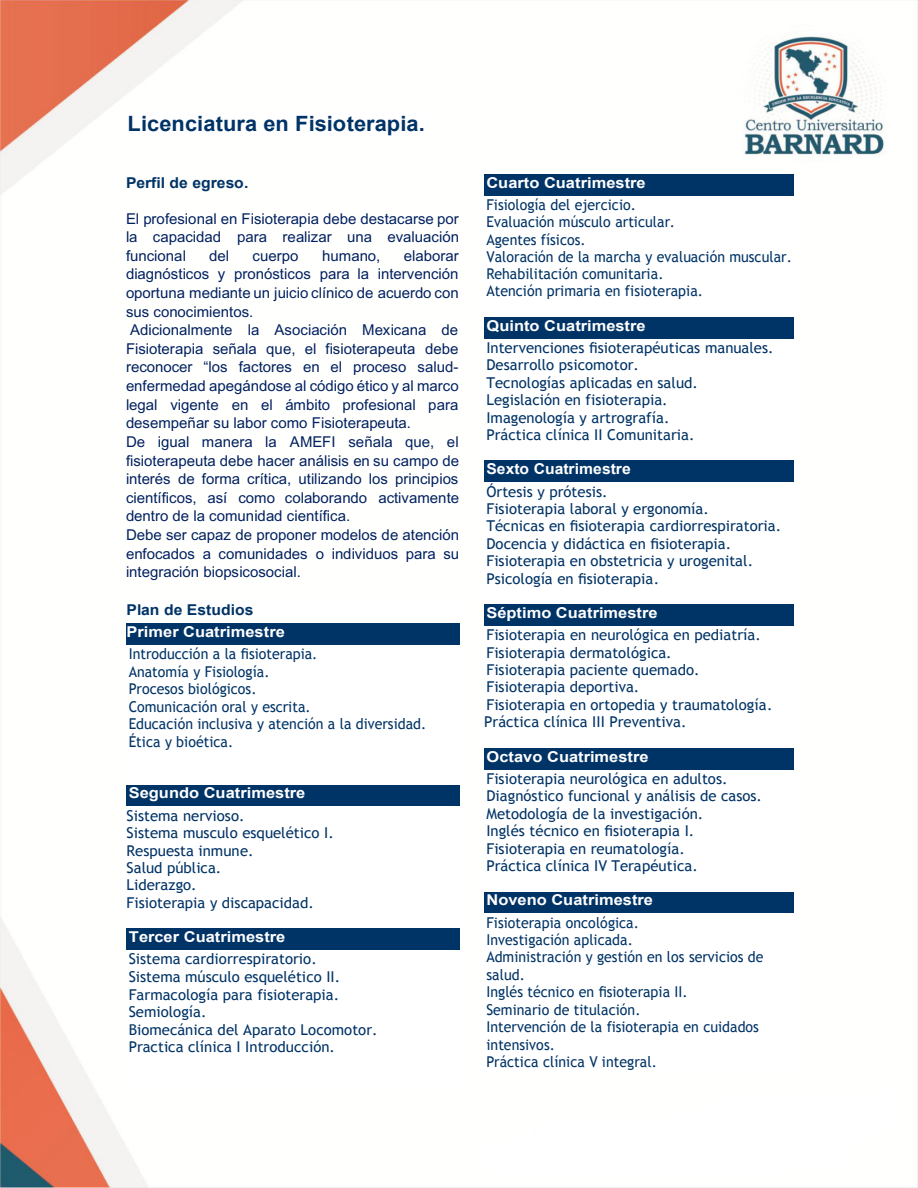
<style>
.page{position:relative;width:918px;height:1188px;background:#fff}
.page>*{position:absolute;margin:0;border:0;box-sizing:border-box;transform-origin:0 0}
.t1{font:700 21px "Arial";letter-spacing:.005em;color:#036;scale:1.04 1}
.t2{font:15px/17.4px "Trebuchet MS";color:#036}
.t3{font:15px/18.6px "Arial";color:#002060;text-align:justify}
.t4{font:15px/17.4px "Trebuchet MS";color:#036;scale:.95 1}
.t5{font:700 15px "Arial";color:#fff;scale:1.1 1}
.t6{font:700 15px "Arial";color:#036;scale:1.05 1}
.t7{font:700 15px "Arial";color:#fff;scale:1.05 1}
</style>
<div class="page">
<img style="left:0;top:0;width:918px;height:1188px">
<div style="left:128px;top:111px;width:298px;height:25px;background:#fff"></div>
<div style="left:484px;top:174px;width:310px;height:22px;background:#036"></div>
<div style="left:484px;top:196px;width:310px;height:18px;background:#fff"></div>
<div style="left:484px;top:214px;width:310px;height:17px;background:#fff"></div>
<div style="left:484px;top:231px;width:310px;height:17px;background:#fff"></div>
<div style="left:484px;top:248px;width:310px;height:17px;background:#fff"></div>
<div style="left:484px;top:265px;width:310px;height:18px;background:#fff"></div>
<div style="left:484px;top:283px;width:310px;height:17px;background:#fff"></div>
<div style="left:484px;top:300px;width:310px;height:17px;background:#fff"></div>
<div style="left:484px;top:317px;width:310px;height:22px;background:#036"></div>
<div style="left:484px;top:339px;width:310px;height:17px;background:#fff"></div>
<div style="left:484px;top:356px;width:310px;height:18px;background:#fff"></div>
<div style="left:484px;top:374px;width:310px;height:17px;background:#fff"></div>
<div style="left:484px;top:391px;width:310px;height:17px;background:#fff"></div>
<div style="left:484px;top:408px;width:310px;height:18px;background:#fff"></div>
<div style="left:484px;top:426px;width:310px;height:17px;background:#fff"></div>
<div style="left:484px;top:443px;width:310px;height:18px;background:#fff"></div>
<div style="left:484px;top:461px;width:310px;height:22px;background:#036"></div>
<div style="left:484px;top:483px;width:310px;height:17px;background:#fff"></div>
<div style="left:484px;top:500px;width:310px;height:17px;background:#fff"></div>
<div style="left:484px;top:517px;width:310px;height:18px;background:#fff"></div>
<div style="left:484px;top:535px;width:310px;height:17px;background:#fff"></div>
<div style="left:484px;top:552px;width:310px;height:18px;background:#fff"></div>
<div style="left:484px;top:570px;width:310px;height:17px;background:#fff"></div>
<div style="left:484px;top:587px;width:310px;height:18px;background:#fff"></div>
<div style="left:484px;top:605px;width:310px;height:21px;background:#036"></div>
<div style="left:484px;top:626px;width:310px;height:18px;background:#fff"></div>
<div style="left:484px;top:644px;width:310px;height:17px;background:#fff"></div>
<div style="left:484px;top:661px;width:310px;height:18px;background:#fff"></div>
<div style="left:484px;top:679px;width:310px;height:17px;background:#fff"></div>
<div style="left:484px;top:696px;width:310px;height:17px;background:#fff"></div>
<div style="left:484px;top:713px;width:310px;height:18px;background:#fff"></div>
<div style="left:484px;top:731px;width:310px;height:17px;background:#fff"></div>
<div style="left:484px;top:748px;width:310px;height:22px;background:#036"></div>
<div style="left:484px;top:770px;width:310px;height:17px;background:#fff"></div>
<div style="left:484px;top:787px;width:310px;height:18px;background:#fff"></div>
<div style="left:484px;top:805px;width:310px;height:17px;background:#fff"></div>
<div style="left:484px;top:822px;width:310px;height:18px;background:#fff"></div>
<div style="left:484px;top:840px;width:310px;height:17px;background:#fff"></div>
<div style="left:484px;top:857px;width:310px;height:17px;background:#fff"></div>
<div style="left:484px;top:874px;width:310px;height:18px;background:#fff"></div>
<div style="left:484px;top:892px;width:310px;height:22px;background:#036"></div>
<div style="left:484px;top:914px;width:310px;height:17px;background:#fff"></div>
<div style="left:484px;top:931px;width:310px;height:17px;background:#fff"></div>
<div style="left:484px;top:948px;width:310px;height:18px;background:#fff"></div>
<div style="left:484px;top:966px;width:310px;height:17px;background:#fff"></div>
<div style="left:484px;top:983px;width:310px;height:18px;background:#fff"></div>
<div style="left:484px;top:1001px;width:310px;height:17px;background:#fff"></div>
<div style="left:484px;top:1018px;width:310px;height:18px;background:#fff"></div>
<div style="left:484px;top:1036px;width:310px;height:17px;background:#fff"></div>
<div style="left:484px;top:1053px;width:310px;height:17px;background:#fff"></div>
<div style="left:127px;top:601px;width:332px;height:23px;background:#fff"></div>
<div style="left:127px;top:624px;width:332px;height:22px;background:#036"></div>
<div style="left:127px;top:646px;width:332px;height:17px;background:#fff"></div>
<div style="left:127px;top:663px;width:332px;height:17px;background:#fff"></div>
<div style="left:127px;top:680px;width:332px;height:18px;background:#fff"></div>
<div style="left:127px;top:698px;width:332px;height:17px;background:#fff"></div>
<div style="left:127px;top:715px;width:332px;height:18px;background:#fff"></div>
<div style="left:127px;top:733px;width:332px;height:17px;background:#fff"></div>
<div style="left:127px;top:750px;width:332px;height:17px;background:#fff"></div>
<div style="left:127px;top:767px;width:332px;height:18px;background:#fff"></div>
<div style="left:127px;top:785px;width:332px;height:22px;background:#036"></div>
<div style="left:127px;top:807px;width:332px;height:17px;background:#fff"></div>
<div style="left:127px;top:824px;width:332px;height:17px;background:#fff"></div>
<div style="left:127px;top:841px;width:332px;height:18px;background:#fff"></div>
<div style="left:127px;top:859px;width:332px;height:17px;background:#fff"></div>
<div style="left:127px;top:876px;width:332px;height:18px;background:#fff"></div>
<div style="left:127px;top:894px;width:332px;height:17px;background:#fff"></div>
<div style="left:127px;top:911px;width:332px;height:18px;background:#fff"></div>
<div style="left:127px;top:929px;width:332px;height:21px;background:#036"></div>
<div style="left:127px;top:950px;width:332px;height:18px;background:#fff"></div>
<div style="left:127px;top:968px;width:332px;height:17px;background:#fff"></div>
<div style="left:127px;top:985px;width:332px;height:18px;background:#fff"></div>
<div style="left:127px;top:1003px;width:332px;height:18px;background:#fff"></div>
<div style="left:127px;top:1021px;width:332px;height:17px;background:#fff"></div>
<div style="left:127px;top:1038px;width:332px;height:18px;background:#fff"></div>
<div style="left:127px;top:1056px;width:332px;height:17px;background:#fff"></div>
<div style="left:127px;top:1073px;width:332px;height:18px;background:#fff"></div>
<h1 class="t1" style="left:128px;top:116px;width:287px">Licenciatura en Fisioterapia.</h1>
<p class="t6" style="left:126px;top:177px;width:118px">Perfil de egreso.</p>
<p class="t3" style="left:126px;top:210px;width:335px">El profesional en Fisioterapia debe destacarse por la capacidad para realizar una evaluación funcional</p>
<p class="t3" style="left:126px;top:248px;width:335px;text-align:left;text-indent:278px">elaborar diagnósticos y pronósticos para la intervención oportuna mediante un juicio clínico de acuerdo con sus conocimientos.<br>Adicionalmente la Asociación Mexicana de Fisioterapia señala que, el fisioterapeuta debe reconocer “los factores en el proceso salud&shy;enfermedad apegándose al código ético y al marco legal vigente en el ámbito profesional para desempeñar su labor como Fisioterapeuta.<br>De igual manera la AMEFI señala que, el fisioterapeuta debe hacer análisis en su campo de interés de forma crítica, utilizando los principios científicos, así como colaborando activamente dentro de la comunidad científica.<br>Debe ser capaz de proponer modelos de atención enfocados a comunidades o individuos para su integración biopsicosocial.</p>
<p class="t6" style="left:127px;top:604px;width:122px">Plan de Estudios</p>
<p class="t5" style="left:127px;top:627px;width:145px">Primer Cuatrimestre</p>
<p class="t4" style="left:129px;top:647px;width:315px">Introducción a la fisioterapia.<br>Anatomía y Fisiología.<br>Procesos biológicos.<br>Comunicación oral y escrita.<br>Educación inclusiva y atención a la diversidad.<br>Ética y bioética.</p>
<p class="t5" style="left:129px;top:787px;width:162px">Segundo Cuatrimestre</p>
<p class="t2" style="left:127px;top:808px;width:209px">Sistema nervioso.<br>Sistema musculo esquelético I.<br>Respuesta inmune.<br>Salud pública.<br>Liderazgo.<br>Fisioterapia y discapacidad.</p>
<p class="t5" style="left:129px;top:931px;width:144px">Tercer Cuatrimestre</p>
<p class="t2" style="left:129px;top:952px;width:250px">Sistema cardiorrespiratorio.<br>Sistema músculo esquelético II.<br>Farmacología para fisioterapia.<br>Semiología.<br>Biomecánica del Aparato Locomotor.<br>Practica clínica I Introducción.</p>
<p class="t3" style="left:209px;top:248px;width:21px">del</p>
<p class="t3" style="left:253px;top:248px;width:47px">cuerpo</p>
<p class="t3" style="left:322px;top:248px;width:60px">humano,</p>
<p class="t5" style="left:486px;top:177px;width:146px">Cuarto Cuatrimestre</p>
<p class="t4" style="left:486px;top:197px;width:323px">Fisiología del ejercicio.<br>Evaluación músculo articular.<br>Agentes físicos.<br>Valoración de la marcha y evaluación muscular.<br>Rehabilitación comunitaria.<br>Atención primaria en fisioterapia.</p>
<p class="t5" style="left:486px;top:320px;width:146px">Quinto Cuatrimestre</p>
<p class="t2" style="left:486px;top:340px;width:289px">Intervenciones fisioterapéuticas manuales.<br>Desarrollo psicomotor.<br>Tecnologías aplicadas en salud.<br>Legislación en fisioterapia.<br>Imagenología y artrografía.<br>Práctica clínica II Comunitaria.</p>
<p class="t7" style="left:486px;top:463px;width:139px">Sexto Cuatrimestre</p>
<p class="t2" style="left:486px;top:484px;width:296px">Órtesis y prótesis.<br>Fisioterapia laboral y ergonomía.<br>Técnicas en fisioterapia cardiorrespiratoria.<br>Docencia y didáctica en fisioterapia.<br>Fisioterapia en obstetricia y urogenital.<br>Psicología en fisioterapia.</p>
<p class="t5" style="left:486px;top:607px;width:157px">Séptimo Cuatrimestre</p>
<p class="t2" style="left:484px;top:627px;width:290px">Fisioterapia en neurológica en pediatría.<br>Fisioterapia dermatológica.<br>Fisioterapia paciente quemado.<br>Fisioterapia deportiva.<br>Fisioterapia en ortopedia y traumatología.<br>Práctica clínica III Preventiva.</p>
<p class="t5" style="left:486px;top:751px;width:149px">Octavo Cuatrimestre</p>
<p class="t2" style="left:486px;top:771px;width:277px">Fisioterapia neurológica en adultos.<br>Diagnóstico funcional y análisis de casos.<br>Metodología de la investigación.<br>Inglés técnico en fisioterapia I.<br>Fisioterapia en reumatología.<br>Práctica clínica IV Terapéutica.</p>
<p class="t5" style="left:486px;top:894px;width:153px">Noveno Cuatrimestre</p>
<p class="t4" style="left:486px;top:915px;width:293px">Fisioterapia oncológica.<br>Investigación aplicada.<br>Administración y gestión en los servicios de salud.<br>Inglés técnico en fisioterapia II.<br>Seminario de titulación.<br>Intervención de la fisioterapia en cuidados intensivos.<br>Práctica clínica V integral.</p>
</div>
